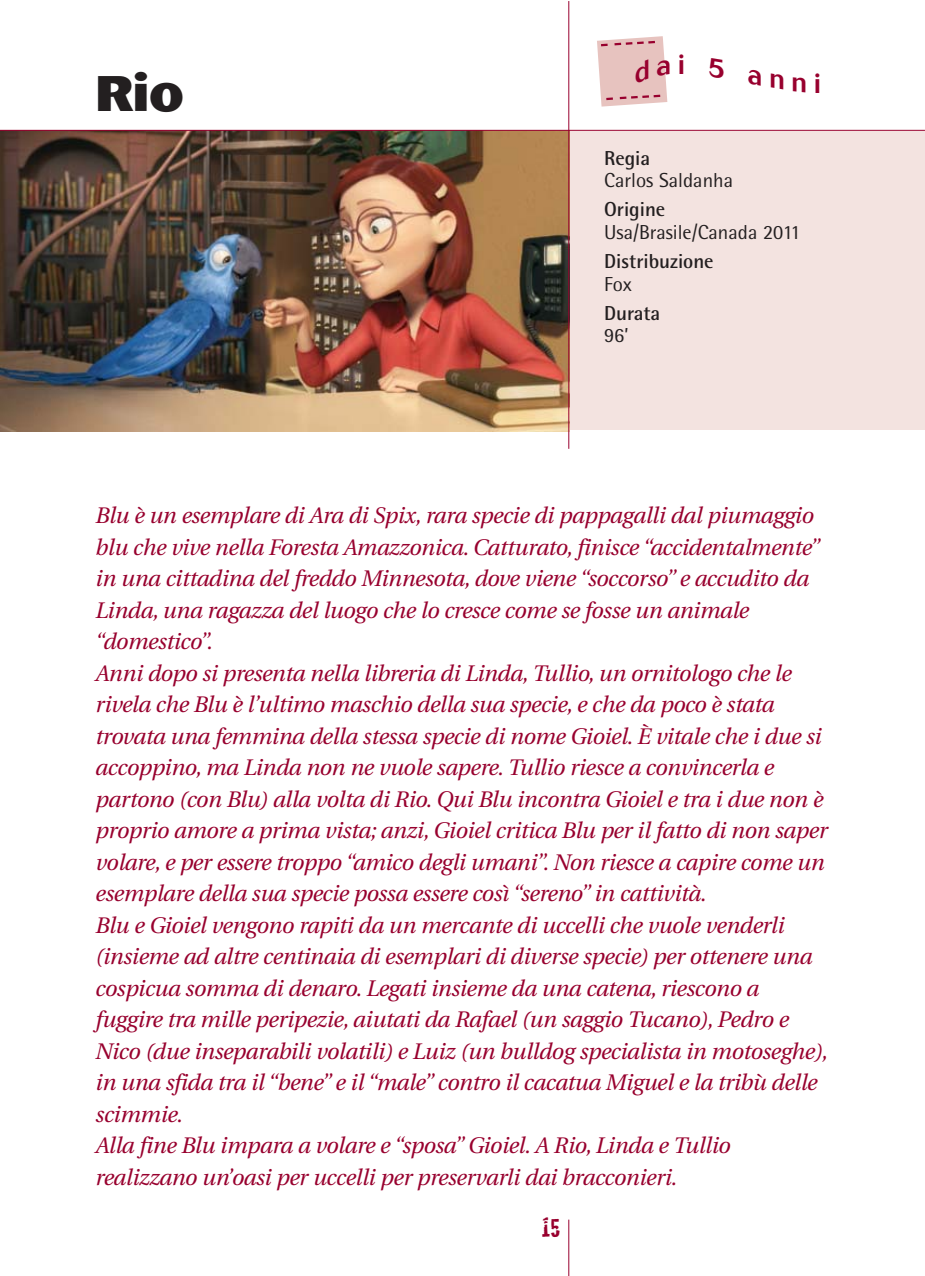
<style>
.page{position:relative;width:925px;height:1276px;background:#fff}
.page>*{position:absolute;margin:0;border:0;box-sizing:border-box;transform-origin:0 0}
.t1{font:800 49.5px "Cosmos";color:#231f20}
.t2{font:27px "Cracked";color:#98002e}
.t3{font:500 27px "Cosmos";color:#98002e}
.t4{font:italic 22.5px/31.5px "Utopia";letter-spacing:-.015em;color:#98002e}
.t5{font:20.25px "AT Rotis Semi Sans";color:#231f20}
.t6{font:700 20.25px "AT Rotis Semi Sans";color:#231f20}
</style>
<div class="page">
<div style="left:96px;top:131px;width:829px;height:299px;background:#f3e3e0"></div>
<img style="left:0;top:131px;width:568px;height:300px">
<hr style="left:568px;top:1px;width:1px;height:448px;background:#98002e">
<hr style="left:568px;top:1219px;width:1px;height:56px;background:#98002e">
<hr style="left:0;top:130px;width:925px;height:1px;background:#98002e">
<svg style="left:597px;top:36px;width:71px;height:71px;background:#e7c5c3"></svg>
<h1 class="t1" style="left:96px;top:76px;width:90px">Rio</h1>
<p class="t3" style="left:678px;top:55px;width:8px">i</p>
<p class="t3" style="left:814px;top:74px;width:8px">i</p>
<p class="t6" style="left:604px;top:150px;width:48px">Regia</p>
<p class="t5" style="left:604px;top:173px;width:130px">Carlos Saldanha</p>
<p class="t6" style="left:604px;top:202px;width:63px">Origine</p>
<p class="t5" style="left:604px;top:224px;width:198px">Usa/Brasile/Canada 2011</p>
<p class="t6" style="left:604px;top:254px;width:111px">Distribuzione</p>
<p class="t5" style="left:604px;top:276px;width:29px">Fox</p>
<p class="t6" style="left:604px;top:305px;width:58px">Durata</p>
<p class="t5" style="left:604px;top:328px;width:26px">96’</p>
<p class="t4" style="left:96px;top:502px;width:734px">Blu è un esemplare di Ara di Spix, rara specie di pappagalli dal piumaggio blu che vive nella Foresta Amazzonica. Catturato, finisce “accidentalmente” in una cittadina del freddo Minnesota, dove viene “soccorso” e accudito da Linda, una ragazza del luogo che lo cresce come se fosse un animale “domestico”.<br>Anni dopo si presenta nella libreria di Linda, Tullio, un ornitologo che le rivela che Blu è l’ultimo maschio della sua specie, e che da poco è stata trovata una femmina della stessa specie di nome Gioiel. È vitale che i due si accoppino, ma Linda non ne vuole sapere. Tullio riesce a convincerla e partono (con Blu) alla volta di Rio. Qui Blu incontra Gioiel e tra i due non è proprio amore a prima vista; anzi, Gioiel critica Blu per il fatto di non saper volare, e per essere troppo “amico degli umani”. Non riesce a capire come un esemplare della sua specie possa essere così “sereno” in cattività.<br>Blu e Gioiel vengono rapiti da un mercante di uccelli che vuole venderli (insieme ad altre centinaia di esemplari di diverse specie) per ottenere una cospicua somma di denaro. Legati insieme da una catena, riescono a fuggire tra mille peripezie, aiutati da Rafael (un saggio Tucano), Pedro e Nico (due inseparabili volatili) e Luiz (un bulldog specialista in motoseghe), in una sfida tra il “bene” e il “male” contro il cacatua Miguel e la tribù delle scimmie.<br>Alla fine Blu impara a volare e “sposa” Gioiel. A Rio, Linda e Tullio realizzano un’oasi per uccelli per preservarli dai bracconieri.</p>
<p class="t2" style="left:542px;top:1218px;width:20px">15</p>
</div>
